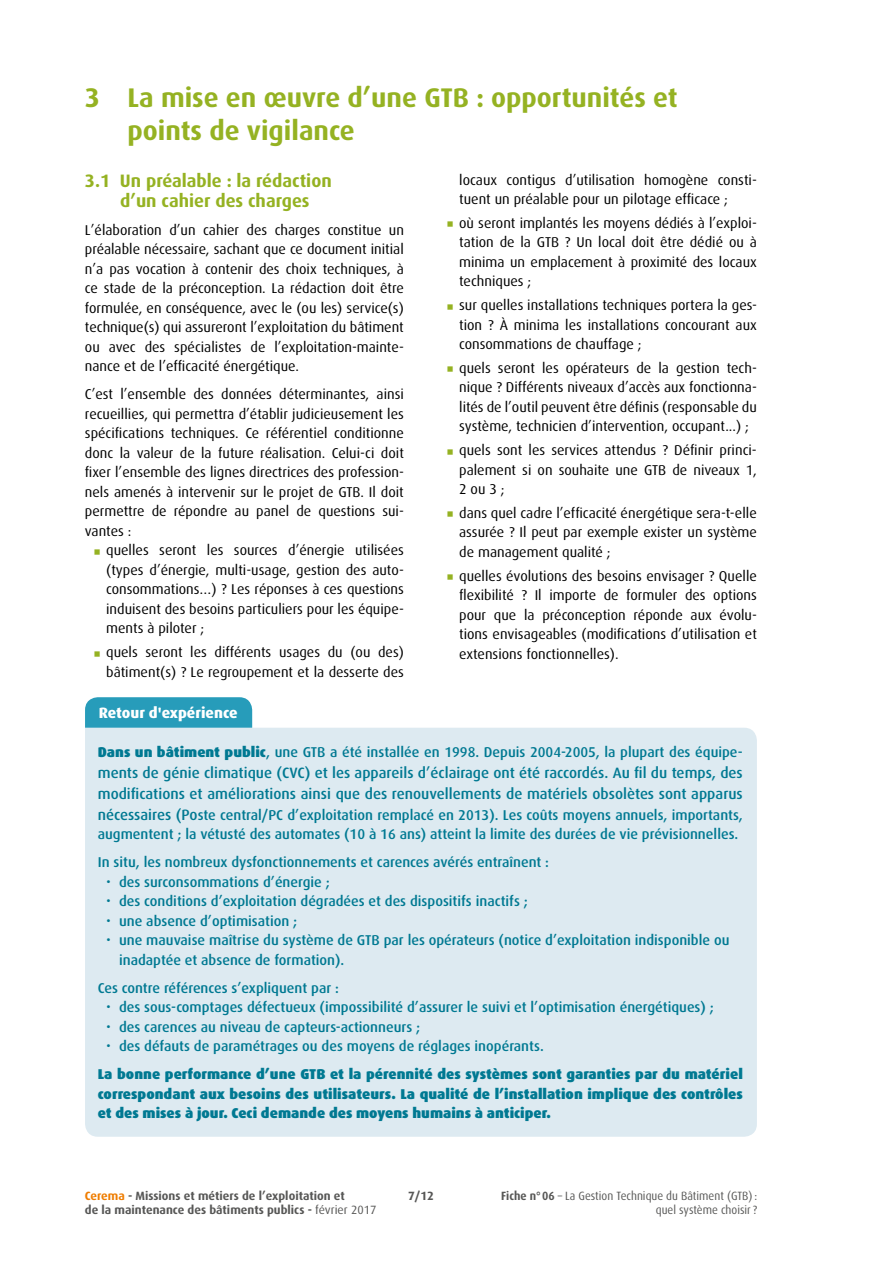
<style>
.page{position:relative;width:893px;height:1263px;background:#fff}
.page>*{position:absolute;margin:0;border:0;box-sizing:border-box;transform-origin:0 0}
.t1{font:700 27px/32.4px "Dax OT";color:#95b222}
.t2{font:700 18px/19.5px "Dax OT";color:#95b222}
.t3{font:500 15px/21px "Dax OT";color:#007992}
.t4{font:800 15px "Dax OT";color:#fff}
.t5{font:14.25px/19.5px "Dax OT";color:#000;text-align:justify}
.t6{font:500 14.25px/19.5px "Dax OT";color:#007992}
.t7{font:900 14.25px/28px "Dax OT";color:#007992}
.t8{font:700 12px/14.4px "Dax OT";color:#575756}
.t9{font:12px/14.4px "Dax OT";color:#575756;text-align:right;scale:.93 1}
.s1{font-weight:900}
.s2{font-size:15px}
.s3{font-weight:400;font-size:15px}
.s4{font-weight:500}
.s5{color:#ef7d00}
.s6{font-weight:400}
.s7{font-weight:700}
</style>
<div class="page">
<div style="left:85px;top:728px;width:672px;height:409px;background:#ddeaf1"></div>
<svg style="left:85px;top:697px;width:167px;height:31px;background:#2d9ebb"></svg>
<h1 class="t1" style="left:127px;top:82px;width:552px;text-indent:-43px">3 La mise en œuvre d’une GTB : opportunités et points de vigilance</h1>
<p class="t2" style="left:120px;top:172px;width:213px;text-indent:-35px">3.1 Un préalable : la rédaction d’un cahier des charges</p>
<p class="t5" style="left:85px;top:220px;width:320px">L’élaboration d’un cahier des charges constitue un préalable nécessaire, sachant que ce document initial n’a pas vocation à contenir des choix techniques, à ce stade de la préconception. La rédaction doit être formulée, en conséquence, avec le (ou les) service(s) technique(s) qui assureront l’exploitation du bâtiment ou avec des spécialistes de l’exploitation-mainte&shy;nance et de l’efficacité énergétique.</p>
<p class="t5" style="left:85px;top:385px;width:320px">C’est l’ensemble des données déterminantes, ainsi recueillies, qui permettra d’établir judicieusement les spécifications techniques. Ce référentiel conditionne donc la valeur de la future réalisation. Celui-ci doit fixer l’ensemble des lignes directrices des profession&shy;nels amenés à intervenir sur le projet de GTB. Il doit permettre de répondre au panel de questions sui&shy;vantes :</p>
<p class="t5" style="left:106px;top:541px;width:299px">quelles seront les sources d’énergie utilisées (types d’énergie, multi-usage, gestion des auto&shy;consommations…) ? Les réponses à ces questions induisent des besoins particuliers pour les équipe&shy;ments à piloter ;</p>
<p class="t5" style="left:106px;top:643px;width:299px">quels seront les différents usages du (ou des) bâtiment(s) ? Le regroupement et la desserte des</p>
<p class="t4" style="left:99px;top:704px;width:140px">Retour d'expérience</p>
<p class="t5" style="left:459px;top:170px;width:299px">locaux contigus d’utilisation homogène consti&shy;tuent un préalable pour un pilotage efficace ;</p>
<p class="t5" style="left:459px;top:213px;width:299px">où seront implantés les moyens dédiés à l’exploi&shy;tation de la GTB ? Un local doit être dédié ou à minima un emplacement à proximité des locaux techniques ;</p>
<p class="t5" style="left:459px;top:295px;width:299px">sur quelles installations techniques portera la ges&shy;tion ? À minima les installations concourant aux consommations de chauffage ;</p>
<p class="t5" style="left:459px;top:358px;width:299px">quels seront les opérateurs de la gestion tech&shy;nique ? Différents niveaux d’accès aux fonctionna&shy;lités de l’outil peuvent être définis (responsable du système, technicien d’intervention, occupant...) ;</p>
<p class="t5" style="left:459px;top:441px;width:299px">quels sont les services attendus ? Définir princi&shy;palement si on souhaite une GTB de niveaux 1, 2 ou 3 ;</p>
<p class="t5" style="left:459px;top:503px;width:299px">dans quel cadre l’efficacité énergétique sera-t-elle assurée ? Il peut par exemple exister un système de management qualité ;</p>
<p class="t5" style="left:459px;top:566px;width:299px">quelles évolutions des besoins envisager ? Quelle flexibilité ? Il importe de formuler des options pour que la préconception réponde aux évolu&shy;tions envisageables (modifications d’utilisation et extensions fonctionnelles).</p>
<p class="t6" style="left:98px;top:742px;width:646px"><span class="s1">Dans un bâtiment public</span>, une GTB a été installée en 1998. Depuis 2004-2005, la plupart des équipe-</p>
<p class="t3" style="left:98px;top:762px;width:647px">ments de génie climatique (CVC) et les appareils d’éclairage ont été raccordés. Au fil du temps, des modifications et améliorations ainsi que des renouvellements de matériels obsolètes sont apparus</p>
<p class="t6" style="left:98px;top:805px;width:647px"><span class="s2">nécessaires (Po</span>ste central/PC d’exploitation remplacé en 2013). Les coûts moyens annuels, importants, augmentent ; la vétusté des automates (10 à 16 ans) atteint la limite des durées de vie prévisionnelles.</p>
<p class="t6" style="left:98px;top:853px;width:453px">In situ, les nombreux dysfonctionnements et carences avérés entraînent :</p>
<p class="t6" style="left:106px;top:872px;width:225px"><span class="s3">•</span> des surconsommations d’énergie ;</p>
<p class="t6" style="left:106px;top:892px;width:423px"><span class="s3">•</span> des conditions d’exploitation dégradées et des dispositifs inactifs ;</p>
<p class="t6" style="left:106px;top:911px;width:193px"><span class="s3">•</span> une absence d’optimisation ;</p>
<p class="t6" style="left:119px;top:931px;width:612px;text-indent:-13px"><span class="s3">•</span> une mauvaise maîtrise du système de GTB par les opérateurs (notice d’exploitation indisponible ou inadaptée et absence de formation).</p>
<p class="t6" style="left:98px;top:978px;width:243px">Ces contre références s’expliquent par :</p>
<p class="t6" style="left:106px;top:998px;width:609px"><span class="s3">•</span> des sous-comptages défectueux (impossibilité d’assurer le suivi et l’optimisation énergétiques) ;</p>
<p class="t6" style="left:106px;top:1017px;width:315px"><span class="s3">•</span> des carences au niveau de capteurs-actionneurs ;</p>
<p class="t7" style="left:98px;top:1032px;width:647px;text-indent:9px"><span class="s3">•</span> <span class="s4">des défauts de paramétrages ou des moyens de réglages inopérants.<br></span>La bonne performance d’une GTB et la pérennité des systèmes sont garanties par du matériel</p>
<p class="t7" style="left:98px;top:1084px;width:647px;line-height:19.5px">correspondant aux besoins des utilisateurs. La qualité de l’installation implique des contrôles et des mises à jour. Ceci demande des moyens humains à anticiper.</p>
<p class="t8" style="left:85px;top:1188px;width:293px"><span class="s5">Cerema</span> - Missions et métiers de l’exploitation et<br>de la maintenance des bâtiments publics - <span class="s6">février 2017</span></p>
<p class="t8" style="left:408px;top:1188px;width:27px">7/12</p>
<p class="t9" style="left:501px;top:1189px;width:277px"><span class="s7">Fiche n°06</span> – La Gestion Technique du Bâtiment (GTB) : quel système choisir ?</p>
</div>
